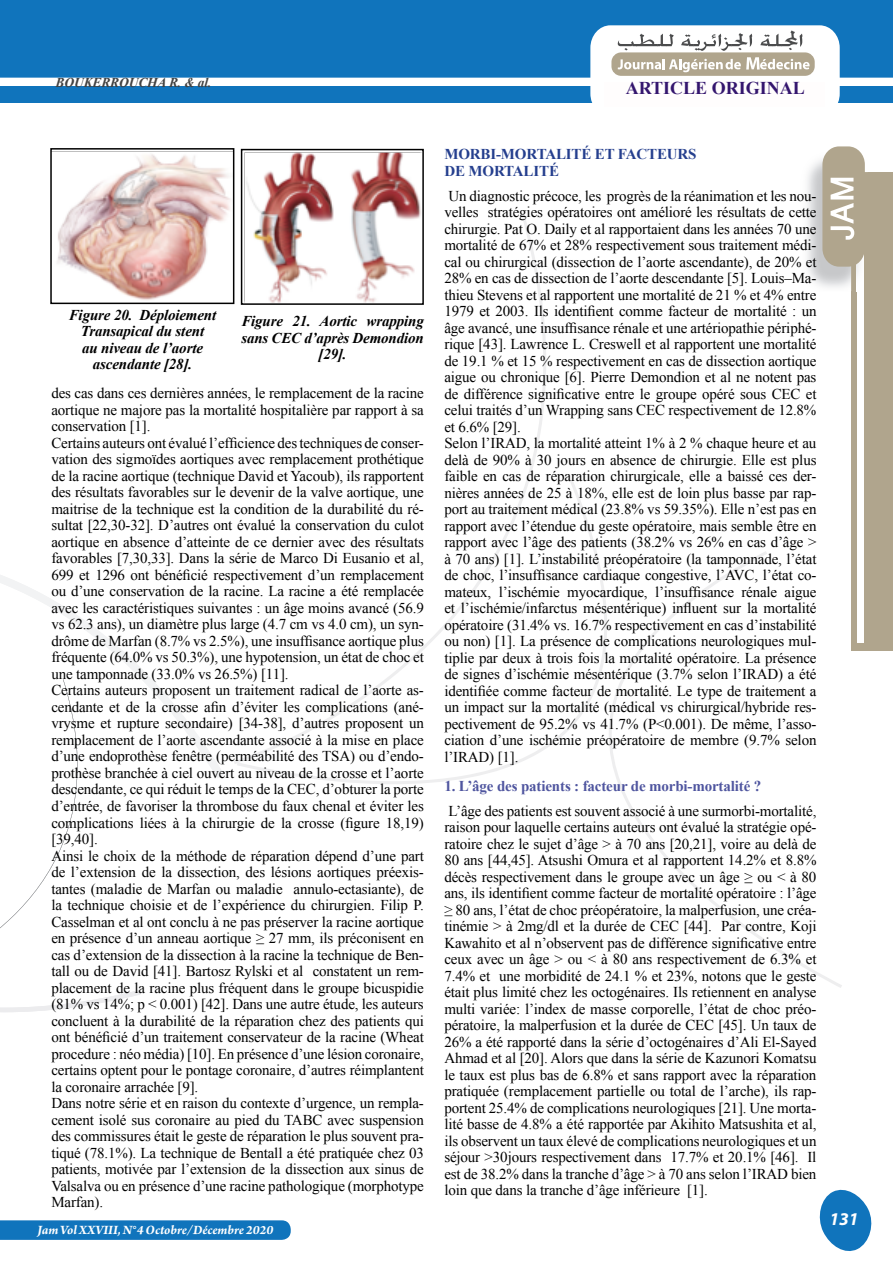
<style>
.page{position:relative;width:893px;height:1263px;background:#fff}
.page>*{position:absolute;margin:0;border:0;box-sizing:border-box;transform-origin:0 0}
.t1{font:700 18px "Times New Roman";color:#34166e}
.t2{font:italic 700 18px "Myriad Pro";color:#fff}
.t3{font:15px/16.5px "Times New Roman";letter-spacing:-.01em;color:#000}
.t4{font:italic 700 15px/16.5px "Times New Roman";letter-spacing:-.01em;color:#000}
.t5{font:700 15px "Times New Roman";letter-spacing:-.01em;color:#4f559f}
.t6{font:700 15px "Times New Roman";letter-spacing:-.01em;color:#253f8e}
.t7{font:italic 700 13.5px "Arno Pro";letter-spacing:-.005em;color:#fff}
.t8{font:italic 700 13.5px "Times New Roman";letter-spacing:-.01em;color:#424242}
</style>
<div class="page">
<svg style="left:0;top:1220px;width:291px;height:20px;background:#1778be"></svg>
<svg style="left:0;top:778px;width:140px;height:234px"></svg>
<svg style="left:0;top:575px;width:224px;height:203px"></svg>
<svg style="left:609px;top:551px;width:233px;height:437px"></svg>
<svg style="left:237px;top:480px;width:370px;height:304px"></svg>
<svg style="left:234px;top:213px;width:312px;height:551px"></svg>
<svg style="left:819px;top:1189px;width:53px;height:62px"></svg>
<div style="left:851px;top:172px;width:41px;height:478px;background:#b0a58d"></div>
<div style="left:857px;top:177px;width:6px;height:466px;background:#fff"></div>
<img style="left:807px;top:160px;width:57px;height:131px">
<img style="left:857px;top:259px;width:6px;height:32px">
<div style="left:822px;top:146px;width:43px;height:121px;background:#b0a58d;border-radius:17px"></div>
<svg style="left:831px;top:178px;width:23px;height:62px"></svg>
<div style="left:0;top:0;width:893px;height:77px;background:#1074bc"></div>
<div style="left:0;top:87px;width:605px;height:16px;background:#1074bc"></div>
<div style="left:832px;top:86px;width:60px;height:17px;background:#1074bc"></div>
<svg style="left:590px;top:25px;width:250px;height:78px;background:#dcdcd7"></svg>
<div style="left:604px;top:82px;width:221px;height:25px;background:#fffdfd"></div>
<img style="left:53px;top:151px;width:178px;height:149px">
<div style="left:50px;top:148px;width:184px;height:156px;border:2px solid #000"></div>
<img style="left:244px;top:152px;width:177px;height:150px">
<div style="left:241px;top:149px;width:183px;height:156px;border:2px solid #000"></div>
<p class="t8" style="left:56px;top:73px;width:157px">Boukerroucha R. &amp; al.</p>
<p class="t1" style="left:626px;top:76px;width:180px">ARTICLE ORIGINAL</p>
<p class="t4" style="left:69px;top:306px;width:149px;text-align:center">Figure 20. Déploiement<br>Transapical du stent<br>au niveau de l’aorte ascendante [28].</p>
<p class="t4" style="left:241px;top:313px;width:184px">Figure 21. Aortic wrapping sans CEC</p>
<p class="t4" style="left:319px;top:329px;width:107px;text-indent:-14px">d’après Demondion [29].</p>
<p class="t3" style="left:51px;top:385px;width:374px">des cas dans ces dernières années, le remplacement de la racine aortique ne majore pas la mortalité hospitalière par rapport à sa conservation [1].<br>Certains auteurs ont évalué l’efficience des techniques de conser&shy;vation des sigmoïdes aortiques avec remplacement prothétique de la racine aortique (technique David et Yacoub), ils rapportent des résultats favorables sur le devenir de la valve aortique, une maitrise de la technique est la condition de la durabilité du ré&shy;sultat [22,30-32]. D’autres ont évalué la conservation du culot aortique en absence d’atteinte de ce dernier avec des résultats favorables [7,30,33]. Dans la série de Marco Di Eusanio et al, 699 et 1296 ont bénéficié respectivement d’un remplacement ou d’une conservation de la racine. La racine a été remplacée avec les caractéristiques suivantes : un âge moins avancé (56.9 vs 62.3 ans), un diamètre plus large (4.7 cm vs 4.0 cm), un syn&shy;drôme de Marfan (8.7% vs 2.5%), une insuffisance aortique plus fréquente (64.0% vs 50.3%), une hypotension, un état de choc et une tamponnade (33.0% vs 26.5%) [11].<br>Certains auteurs proposent un traitement radical de l’aorte as&shy;cendante et de la crosse afin d’éviter les complications (ané&shy;vrysme et rupture secondaire) [34-38], d’autres proposent un remplacement de l’aorte ascendante associé à la mise en place d’une endoprothèse fenêtre (perméabilité des TSA) ou d’endo&shy;prothèse branchée à ciel ouvert au niveau de la crosse et l’aorte descendante, ce qui réduit le temps de la CEC, d’obturer la porte d’entrée, de favoriser la thrombose du faux chenal et éviter les complications liées à la chirurgie de la crosse (figure 18,19) [39,40].<br>Ainsi le choix de la méthode de réparation dépend d’une part de l’extension de la dissection, des lésions aortiques préexis&shy;tantes (maladie de Marfan ou maladie annulo-ectasiante), de la technique choisie et de l’expérience du chirurgien. Filip P.<br>Casselman et al ont conclu à ne pas préserver la racine aortique en présence d’un anneau aortique ≥ 27 mm, ils préconisent en cas d’extension de la dissection à la racine la technique de Ben&shy;tall ou de David [41]. Bartosz Rylski et al constatent un rem&shy;placement de la racine plus fréquent dans le groupe bicuspidie (81% vs 14%; p &lt; 0.001) [42]. Dans une autre étude, les auteurs concluent à la durabilité de la réparation chez des patients qui ont bénéficié d’un traitement conservateur de la racine (Wheat procedure : néo média) [10]. En présence d’une lésion coronaire, certains optent pour le pontage coronaire, d’autres réimplantent la coronaire arrachée [9].<br>Dans notre série et en raison du contexte d’urgence, un rempla&shy;cement isolé sus coronaire au pied du TABC avec suspension des commissures était le geste de réparation le plus souvent pra&shy;tiqué (78.1%). La technique de Bentall a été pratiquée chez 03 patients, motivée par l’extension de la dissection aux sinus de Valsalva ou en présence d’une racine pathologique (morphotype Marfan).</p>
<p class="t7" style="left:37px;top:1222px;width:237px">Jam Vol XXVIII, N°4 Octobre/Décembre 2020</p>
<p class="t6" style="left:444px;top:144px;width:14px">Mor</p>
<p class="t6" style="left:481px;top:144px;width:45px">bi-mortalit</p>
<p class="t6" style="left:581px;top:144px;width:56px">é et facte</p>
<p class="t6" style="left:667px;top:144px;width:31px">urs</p>
<p class="t6" style="left:444px;top:160px;width:49px">de mortalit</p>
<p class="t6" style="left:549px;top:160px;width:12px">é</p>
<p class="t3" style="left:444px;top:187px;width:374px">Un diagnostic précoce, les progrès de la réanimation et les nou&shy;velles stratégies opératoires ont amélioré les résultats de cette chirurgie. Pat O. Daily et al rapportaient dans les années 70 une mortalité de 67% et 28% respectivement sous traitement médi&shy;cal ou chirurgical (dissection de l’aorte ascendante), de 20% et 28% en cas de dissection de l’aorte descendante [5]. Louis–Ma&shy;thieu Stevens et al rapportent une mortalité de 21 % et 4% entre 1979 et 2003. Ils identifient comme facteur de mortalité : un âge avancé, une insuffisance rénale et une artériopathie périphé&shy;rique [43]. Lawrence L. Creswell et al rapportent une mortalité de 19.1 % et 15 % respectivement en cas de dissection aortique aigue ou chronique [6]. Pierre Demondion et al ne notent pas de différence significative entre le groupe opéré sous CEC et celui traités d’un Wrapping sans CEC respectivement de 12.8% et 6.6% [29].<br>Selon l’IRAD, la mortalité atteint 1% à 2 % chaque heure et au delà de 90% à 30 jours en absence de chirurgie. Elle est plus faible en cas de réparation chirurgicale, elle a baissé ces der&shy;nières années de 25 à 18%, elle est de loin plus basse par rap&shy;port au traitement médical (23.8% vs 59.35%). Elle n’est pas en rapport avec l’étendue du geste opératoire, mais semble être en rapport avec l’âge des patients (38.2% vs 26% en cas d’âge &gt; à 70 ans) [1]. L’instabilité préopératoire (la tamponnade, l’état de choc, l’insuffisance cardiaque congestive, l’AVC, l’état co&shy;mateux, l’ischémie myocardique, l’insuffisance rénale aigue et l’ischémie/infarctus mésentérique) influent sur la mortalité opératoire (31.4% vs. 16.7% respectivement en cas d’instabilité ou non) [1]. La présence de complications neurologiques mul&shy;tiplie par deux à trois fois la mortalité opératoire. La présence de signes d’ischémie mésentérique (3.7% selon l’IRAD) a été identifiée comme facteur de mortalité. Le type de traitement a un impact sur la mortalité (médical vs chirurgical/hybride res&shy;pectivement de 95.2% vs 41.7% (P&lt;0.001). De même, l’asso&shy;ciation d’une ischémie préopératoire de membre (9.7% selon l’IRAD) [1].</p>
<p class="t5" style="left:444px;top:775px;width:318px">1. L’âge des patients : facteur de morbi-mortalité ?</p>
<p class="t3" style="left:444px;top:802px;width:374px;text-align:justify">L’âge des patients est souvent associé à une surmorbi-mortalité, raison pour laquelle certains auteurs ont évalué la stratégie opé&shy;ratoire chez le sujet d’âge &gt; à 70 ans [20,21], voire au delà de 80 ans [44,45]. Atsushi Omura et al rapportent 14.2% et 8.8% décès respectivement dans le groupe avec un âge ≥ ou &lt; à 80 ans, ils identifient comme facteur de mortalité opératoire : l’âge ≥ 80 ans, l’état de choc préopératoire, la malperfusion, une créa&shy;tinémie &gt; à 2mg/dl et la durée de CEC [44]. Par contre, Koji Kawahito et al n’observent pas de différence significative entre ceux avec un âge &gt; ou &lt; à 80 ans respectivement de 6.3% et 7.4% et une morbidité de 24.1 % et 23%, notons que le geste était plus limité chez les octogénaires. Ils retiennent en analyse multi variée: l’index de masse corporelle, l’état de choc préo&shy;pératoire, la malperfusion et la durée de CEC [45]. Un taux de 26% a été rapporté dans la série d’octogénaires d’Ali El-Sayed Ahmad et al [20]. Alors que dans la série de Kazunori Komatsu le taux est plus bas de 6.8% et sans rapport avec la réparation pratiquée (remplacement partielle ou total de l’arche), ils rap&shy;portent 25.4% de complications neurologiques [21]. Une morta&shy;lité basse de 4.8% a été rapportée par Akihito Matsushita et al, ils observent un taux élevé de complications neurologiques et un séjour &gt;30jours respectivement dans 17.7% et 20.1% [46]. Il est de 38.2% dans la tranche d’âge &gt; à 70 ans selon l’IRAD bien loin que dans la tranche d’âge inférieure [1].</p>
<p class="t2" style="left:829px;top:1207px;width:31px">131</p>
</div>
